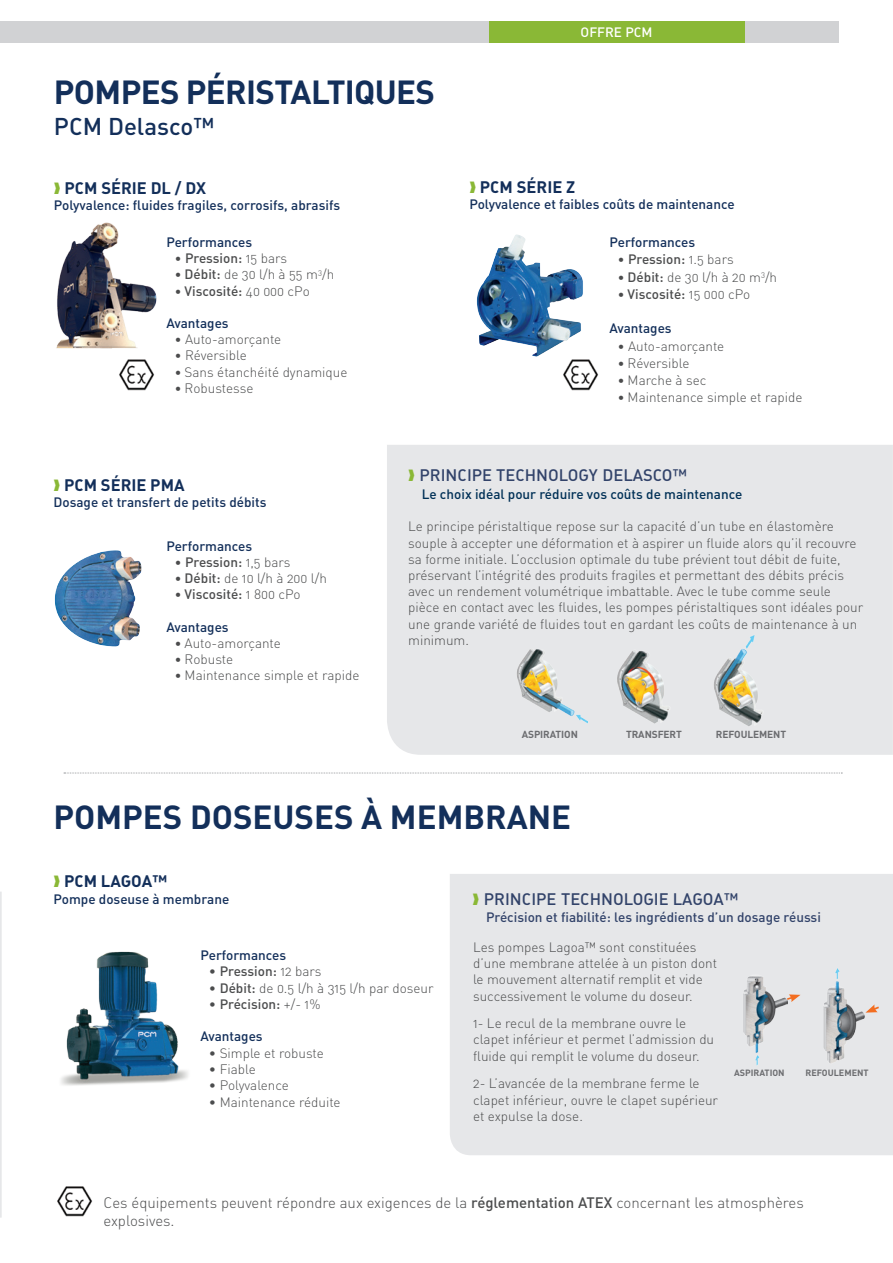
<style>
.page{position:relative;width:893px;height:1263px;background:#fff}
.page>*{position:absolute;margin:0;border:0;box-sizing:border-box;transform-origin:0 0}
.t1{font:33px "DIN Bold Alternate";color:#132f5a}
.t2{font:33px "DIN Bold Alternate";letter-spacing:-.02em;color:#132f5a}
.t3{font:24px "DIN Medium Alternate";color:#132f5a}
.t4{font:16.5px "DIN Medium Alternate";color:#32436a}
.Normal_e{font:16.5px "DIN Bold Alternate";color:#132f5a}
.t5{font:15px/18px "DIN Light Alternate";color:#4b4c4d}
.Normal_e-2{font:13.5px/16.2px "DIN Light Alternate";color:#4b4c4d}
.Normal_e-3{font:13.5px "DIN Medium Alternate";color:#132f5a}
.Normal_e-4{font:13.5px "DIN Medium Alternate";color:#4b4c4d}
.t6{font:13.5px "DIN Medium Alternate";color:#32436a}
.t7{font:13.5px "DIN Medium Alternate";color:#003056}
.t8{font:13.5px "DIN Medium Alternate";color:#fff}
.légendes{font:10.2px "DIN Bold Alternate";letter-spacing:-.01em;color:#6c6d70}
.légendes-2{font:9px "DIN Bold Alternate";color:#6c6d70}
.s1{font-family:"Calibri"}
.s2{font-family:"DIN Light Alternate"}
.s3{font-family:"DIN Medium Alternate"}
</style>
<div class="page">
<div style="left:387px;top:445px;width:506px;height:310px;background:#e6e7e9"></div>
<div style="left:450px;top:874px;width:443px;height:281px;background:#e6e7e9"></div>
<svg style="left:0;top:892px;width:2px;height:325px"></svg>
<div style="left:0;top:21px;width:839px;height:22px;background:#d1d2d4"></div>
<div style="left:489px;top:21px;width:255px;height:22px;background:#8ab836"></div>
<img style="left:61px;top:951px;width:127px;height:135px">
<img style="left:57px;top:1186px;width:35px;height:31px">
<svg style="left:64px;top:773px;width:778px;height:1px"></svg>
<img style="left:740px;top:974px;width:47px;height:92px">
<svg style="left:785px;top:994px;width:15px;height:8px"></svg>
<img style="left:819px;top:965px;width:51px;height:99px">
<svg style="left:865px;top:1004px;width:16px;height:9px"></svg>
<img style="left:56px;top:222px;width:101px;height:127px">
<img style="left:476px;top:235px;width:107px;height:122px">
<img style="left:55px;top:550px;width:87px;height:96px">
<img style="left:119px;top:359px;width:36px;height:32px">
<img style="left:561px;top:355px;width:38px;height:36px">
<img style="left:512px;top:646px;width:86px;height:80px">
<img style="left:598px;top:641px;width:91px;height:91px">
<img style="left:697px;top:634px;width:85px;height:98px">
<svg style="left:409px;top:469px;width:5px;height:12px"></svg>
<svg style="left:473px;top:894px;width:6px;height:11px"></svg>
<p class="t2" style="left:54px;top:70px;width:383px">POMPES PÉRISTALTIQUES</p>
<p class="t3" style="left:54px;top:111px;width:162px">PCM Delasco™</p>
<p class="Normal_e" style="left:65px;top:177px;width:143px">PCM SÉRIE DL / DX</p>
<p class="Normal_e-3" style="left:54px;top:197px;width:288px">Polyvalence: fluides fragiles, corrosifs, abrasifs</p>
<p class="Normal_e-3" style="left:166px;top:234px;width:87px">Performances</p>
<p class="Normal_e-4" style="left:175px;top:250px;width:114px"><span class="s1">•</span> Pression: <span class="s2">15 bars</span></p>
<p class="Normal_e-2" style="left:175px;top:266px;width:161px"><span class="s1">•</span> <span class="s3">Débit:</span> de 30 l/h à 55 m<sup>3</sup>/h</p>
<p class="Normal_e-4" style="left:175px;top:282px;width:136px"><span class="s1">•</span> Viscosité: <span class="s2">40 000 cPo</span></p>
<p class="Normal_e-3" style="left:166px;top:315px;width:64px">Avantages</p>
<p class="Normal_e-2" style="left:175px;top:331px;width:108px"><span class="s1">•</span> Auto-amorçante</p>
<p class="Normal_e-2" style="left:175px;top:347px;width:73px"><span class="s1">•</span> Réversible</p>
<p class="Normal_e-2" style="left:175px;top:364px;width:174px"><span class="s1">•</span> Sans étanchéité dynamique</p>
<p class="Normal_e-2" style="left:175px;top:380px;width:80px"><span class="s1">•</span> Robustesse</p>
<p class="t8" style="left:581px;top:23px;width:73px">OFFRE PCM</p>
<p class="Normal_e" style="left:480px;top:176px;width:97px">PCM SÉRIE Z</p>
<p class="Normal_e-3" style="left:469px;top:196px;width:267px">Polyvalence et faibles coûts de maintenance</p>
<p class="Normal_e-3" style="left:609px;top:234px;width:87px">Performances</p>
<p class="Normal_e-4" style="left:618px;top:251px;width:117px"><span class="s1">•</span> Pression: <span class="s2">1.5 bars</span></p>
<p class="Normal_e-2" style="left:618px;top:268px;width:161px"><span class="s1">•</span> <span class="s3">Débit:</span> de 30 l/h à 20 m<sup>3</sup>/h</p>
<p class="Normal_e-4" style="left:618px;top:285px;width:134px"><span class="s1">•</span> Viscosité: <span class="s2">15 000 cPo</span></p>
<p class="Normal_e-3" style="left:609px;top:320px;width:64px">Avantages</p>
<p class="Normal_e-2" style="left:618px;top:337px;width:108px"><span class="s1">•</span> Auto-amorçante</p>
<p class="Normal_e-2" style="left:618px;top:355px;width:73px"><span class="s1">•</span> Réversible</p>
<p class="Normal_e-2" style="left:618px;top:372px;width:90px"><span class="s1">•</span> Marche à sec</p>
<p class="Normal_e-2" style="left:618px;top:389px;width:186px"><span class="s1">•</span> Maintenance simple et rapide</p>
<p class="Normal_e" style="left:64px;top:474px;width:122px">PCM SÉRIE PMA</p>
<p class="Normal_e-3" style="left:53px;top:493px;width:215px">Dosage et transfert de petits débits</p>
<p class="Normal_e-3" style="left:166px;top:537px;width:87px">Performances</p>
<p class="Normal_e-4" style="left:175px;top:554px;width:117px"><span class="s1">•</span> Pression: <span class="s2">1,5 bars</span></p>
<p class="Normal_e-2" style="left:175px;top:570px;width:154px"><span class="s1">•</span> <span class="s3">Débit:</span> de 10 l/h à 200 l/h</p>
<p class="Normal_e-4" style="left:175px;top:586px;width:127px"><span class="s1">•</span> Viscosité: <span class="s2">1 800 cPo</span></p>
<p class="Normal_e-3" style="left:166px;top:618px;width:64px">Avantages</p>
<p class="Normal_e-2" style="left:175px;top:635px;width:108px"><span class="s1">•</span> Auto-amorçante</p>
<p class="Normal_e-2" style="left:175px;top:651px;width:60px"><span class="s1">•</span> Robuste</p>
<p class="Normal_e-2" style="left:175px;top:667px;width:186px"><span class="s1">•</span> Maintenance simple et rapide</p>
<p class="t4" style="left:420px;top:464px;width:269px">PRINCIPE TECHNOLOGY DELASCO™</p>
<p class="t7" style="left:422px;top:485px;width:322px">Le choix idéal pour réduire vos coûts de maintenance</p>
<p class="Normal_e-2" style="left:408px;top:518px;width:457px">Le principe péristaltique repose sur la capacité d’un tube en élastomère souple à accepter une déformation et à aspirer un fluide alors qu’il recouvre sa forme initiale. L’occlusion optimale du tube prévient tout débit de fuite, préservant l’intégrité des produits fragiles et permettant des débits précis avec un rendement volumétrique imbattable. Avec le tube comme seule pièce en contact avec les fluides, les pompes péristaltiques sont idéales pour une grande variété de fluides tout en gardant les coûts de maintenance à un minimum.</p>
<p class="légendes" style="left:522px;top:727px;width:58px">ASPIRATION</p>
<p class="légendes" style="left:626px;top:727px;width:57px">TRANSFERT</p>
<p class="légendes" style="left:716px;top:727px;width:72px">REFOULEMENT</p>
<p class="t1" style="left:53px;top:796px;width:519px">POMPES DOSEUSES À MEMBRANE</p>
<p class="Normal_e" style="left:64px;top:871px;width:105px">PCM LAGOA™</p>
<p class="Normal_e-3" style="left:53px;top:890px;width:177px">Pompe doseuse à membrane</p>
<p class="Normal_e-3" style="left:200px;top:947px;width:87px">Performances</p>
<p class="Normal_e-4" style="left:209px;top:963px;width:114px"><span class="s2">•</span> Pression: <span class="s2">12 bars</span></p>
<p class="Normal_e-2" style="left:209px;top:979px;width:226px">• <span class="s3">Débit:</span> de 0.5 l/h à 315 l/h par doseur</p>
<p class="Normal_e-4" style="left:209px;top:995px;width:113px"><span class="s2">•</span> Précision: <span class="s2">+/- 1%</span></p>
<p class="Normal_e-3" style="left:200px;top:1028px;width:64px">Avantages</p>
<p class="Normal_e-2" style="left:209px;top:1044px;width:116px">• Simple et robuste</p>
<p class="Normal_e-2" style="left:209px;top:1060px;width:48px">• Fiable</p>
<p class="Normal_e-2" style="left:209px;top:1077px;width:82px">• Polyvalence</p>
<p class="Normal_e-2" style="left:209px;top:1094px;width:133px">• Maintenance réduite</p>
<p class="t4" style="left:484px;top:889px;width:256px">PRINCIPE TECHNOLOGIE LAGOA™</p>
<p class="t6" style="left:486px;top:908px;width:336px">Précision et fiabilité: les ingrédients d’un dosage réussi</p>
<p class="Normal_e-2" style="left:473px;top:939px;width:246px">Les pompes Lagoa™ sont constituées d’une membrane attelée à un piston dont le mouvement alternatif remplit et vide successivement le volume du doseur.</p>
<p class="Normal_e-2" style="left:473px;top:1015px;width:243px">1- Le recul de la membrane ouvre le clapet inférieur et permet l’admission du fluide qui remplit le volume du doseur.</p>
<p class="Normal_e-2" style="left:473px;top:1075px;width:247px">2- L’avancée de la membrane ferme le clapet inférieur, ouvre le clapet supérieur et expulse la dose.</p>
<p class="légendes-2" style="left:734px;top:1067px;width:52px">ASPIRATION</p>
<p class="légendes-2" style="left:805px;top:1067px;width:65px">REFOULEMENT</p>
<p class="t5" style="left:104px;top:1193px;width:702px">Ces équipements peuvent répondre aux exigences de la <span class="s3">réglementation ATEX</span> concernant les atmosphères explosives.</p>
</div>
